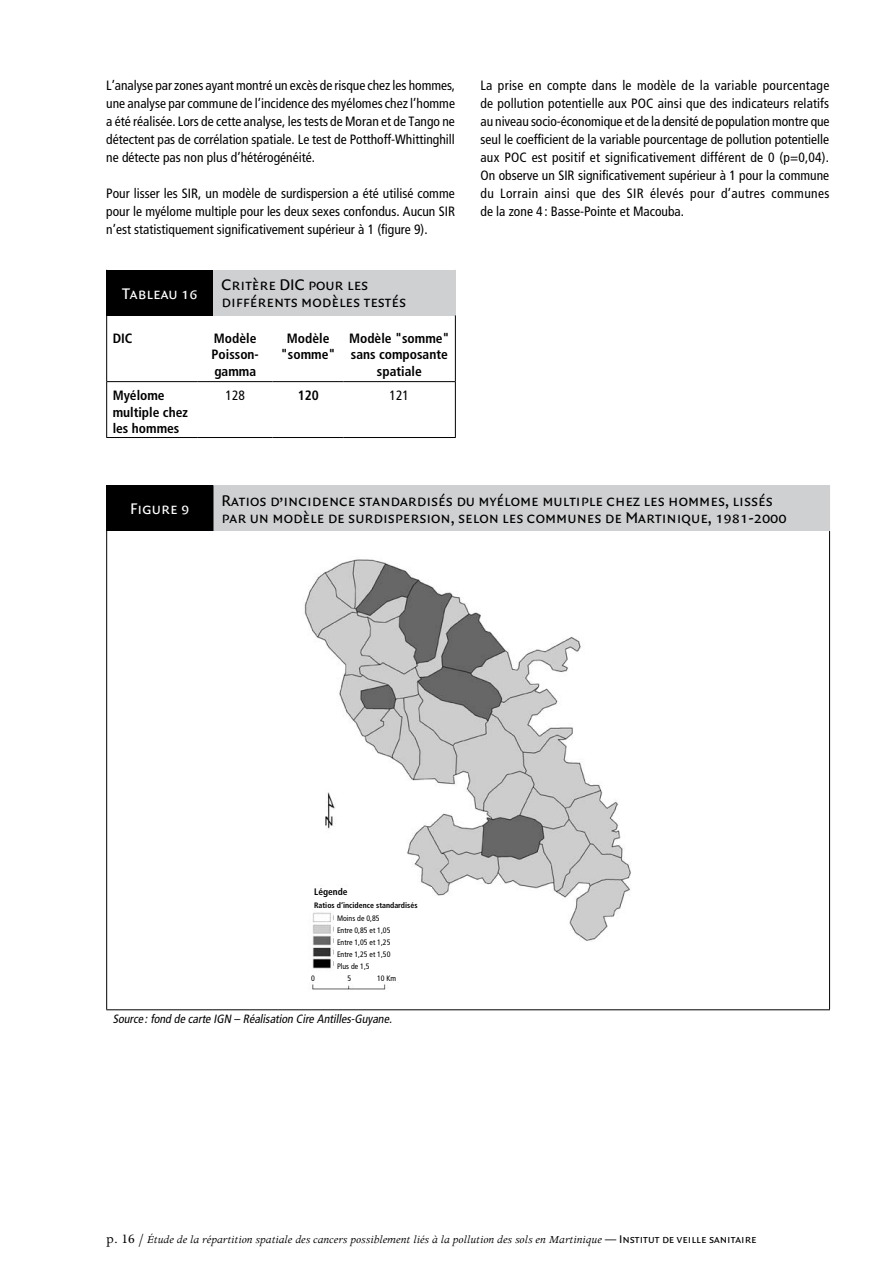
<style>
.page{position:relative;width:893px;height:1263px;background:#fff}
.page>*{position:absolute;margin:0;border:0;box-sizing:border-box;transform-origin:0 0}
.t1{font:16.5px/16.5px "Quadraat Sans Caps";color:#000}
.t2{font:16.5px "Quadraat Sans Caps";color:#fff}
.t3{font:condensed 13.5px/18px "Frutiger LT Std";color:#000;text-align:justify}
.t4{font:700 condensed 13.5px/16.5px "Frutiger LT Std";color:#000}
.t5{font:italic 12px "Apollo";color:#000}
.t6{font:italic condensed 12px "Frutiger LT Std";color:#000}
.t7{font:700 condensed 9.45px "Frutiger LT Std";color:#000}
.t8{font:condensed 7.8px/12px "Frutiger LT Std";color:#000}
.t9{font:700 condensed 7.8px "Frutiger LT Std";color:#000}
.s1{font-style:normal;font-size:14.25px}
.s2{font-family:"Quadraat Sans Caps";font-style:normal}
</style>
<div class="page">
<div style="left:107px;top:270px;width:106px;height:45px;background:#000"></div>
<div style="left:213px;top:270px;width:242px;height:45px;background:#cfd0d2"></div>
<svg style="left:198px;top:381px;width:15px;height:1px"></svg>
<hr style="left:213px;top:381px;width:60px;height:1px;background:#000">
<svg style="left:198px;top:437px;width:15px;height:1px"></svg>
<hr style="left:213px;top:437px;width:60px;height:1px;background:#000">
<hr style="left:455px;top:270px;width:1px;height:45px;background:#cfd0d2">
<hr style="left:106px;top:270px;width:1px;height:45px;background:#000">
<hr style="left:106px;top:381px;width:92px;height:1px;background:#000">
<hr style="left:273px;top:381px;width:71px;height:1px;background:#000">
<hr style="left:344px;top:381px;width:112px;height:1px;background:#000">
<hr style="left:106px;top:315px;width:1px;height:66px;background:#000">
<hr style="left:455px;top:315px;width:1px;height:66px;background:#000">
<hr style="left:106px;top:382px;width:1px;height:55px;background:#000">
<hr style="left:455px;top:382px;width:1px;height:55px;background:#000">
<hr style="left:106px;top:437px;width:92px;height:1px;background:#000">
<hr style="left:273px;top:437px;width:71px;height:1px;background:#000">
<hr style="left:344px;top:437px;width:112px;height:1px;background:#000">
<div style="left:107px;top:485px;width:106px;height:46px;background:#000"></div>
<div style="left:213px;top:485px;width:617px;height:46px;background:#cfd0d2"></div>
<hr style="left:106px;top:485px;width:1px;height:46px;background:#000">
<hr style="left:106px;top:1009px;width:107px;height:1px;background:#000">
<hr style="left:213px;top:1009px;width:617px;height:1px;background:#000">
<hr style="left:213px;top:485px;width:1px;height:46px;background:#000">
<hr style="left:106px;top:531px;width:1px;height:478px;background:#000">
<hr style="left:829px;top:531px;width:1px;height:478px;background:#000">
<img style="left:304px;top:559px;width:327px;height:431px">
<div style="left:334px;top:887px;width:97px;height:86px;background:#fff"></div>
<div style="left:311px;top:887px;width:32px;height:23px;background:#fff"></div>
<div style="left:308px;top:974px;width:94px;height:8px;background:#fff"></div>
<p class="t3" style="left:106px;top:76px;width:350px">L’analyse par zones ayant montré un excès de risque chez les hommes, une analyse par commune de l’incidence des myélomes chez l’homme a été réalisée. Lors de cette analyse, les tests de Moran et de Tango ne détectent pas de corrélation spatiale. Le test de Potthoff-Whittinghill ne détecte pas non plus d’hétérogénéité.</p>
<p class="t3" style="left:106px;top:184px;width:350px">Pour lisser les SIR, un modèle de surdispersion a été utilisé comme pour le myélome multiple pour les deux sexes confondus. Aucun SIR n’est statistiquement significativement supérieur à 1 (figure 9).</p>
<p class="t2" style="left:122px;top:284px;width:77px">Tableau 16</p>
<p class="t1" style="left:221px;top:277px;width:186px">Critère DIC pour les différents modèles testés</p>
<p class="t4" style="left:113px;top:330px;width:21px">DIC</p>
<p class="t4" style="left:212px;top:330px;width:49px">Modèle<br>Poisson&shy;gamma</p>
<p class="t4" style="left:281px;top:330px;width:56px;text-align:center">Modèle "somme"</p>
<p class="t4" style="left:349px;top:330px;width:102px;text-align:center">Modèle "somme" sans composante spatiale</p>
<p class="t4" style="left:113px;top:387px;width:77px">Myélome multiple chez les hommes</p>
<p class="t3" style="left:226px;top:387px;width:21px">128</p>
<p class="t4" style="left:298px;top:387px;width:23px">120</p>
<p class="t3" style="left:390px;top:387px;width:21px">121</p>
<p class="t3" style="left:480px;top:76px;width:350px">La prise en compte dans le modèle de la variable pourcentage de pollution potentielle aux POC ainsi que des indicateurs relatifs au niveau socio-économique et de la densité de population montre que seul le coefficient de la variable pourcentage de pollution potentielle aux POC est positif et significativement différent de 0 (p=0,04).<br>On observe un SIR significativement supérieur à 1 pour la commune du Lorrain ainsi que des SIR élevés pour d’autres communes de la zone 4 : Basse-Pointe et Macouba.</p>
<p class="t2" style="left:130px;top:499px;width:61px">Figure 9</p>
<p class="t1" style="left:221px;top:492px;width:567px">Ratios d’incidence standardisés du myélome multiple chez les hommes, lissés par un modèle de surdispersion, selon les communes de Martinique, 1981-2000</p>
<p class="t7" style="left:314px;top:886px;width:35px">Légende</p>
<p class="t9" style="left:314px;top:901px;width:105px">Ratios d‘incidence standardisés</p>
<p class="t8" style="left:337px;top:912px;width:55px">Moins de 0,85<br>Entre 0,85 et 1,05<br>Entre 1,05 et 1,25<br>Entre 1,25 et 1,50<br>Plus de 1,5</p>
<p class="t8" style="left:311px;top:973px;width:5px">0</p>
<p class="t8" style="left:347px;top:973px;width:5px">5</p>
<p class="t8" style="left:377px;top:973px;width:21px">10 Km</p>
<p class="t6" style="left:113px;top:1012px;width:283px">Source :fond de carte IGN – Réalisation Cire Antilles-Guyane.</p>
<p class="t5" style="left:106px;top:1233px;width:652px"><span class="s1">p. 16 /</span> Étude de la répartition spatiale des cancers possiblement liés à la pollution des sols en Martinique <span class="s2">— Institut de veille sanitaire</span></p>
</div>
